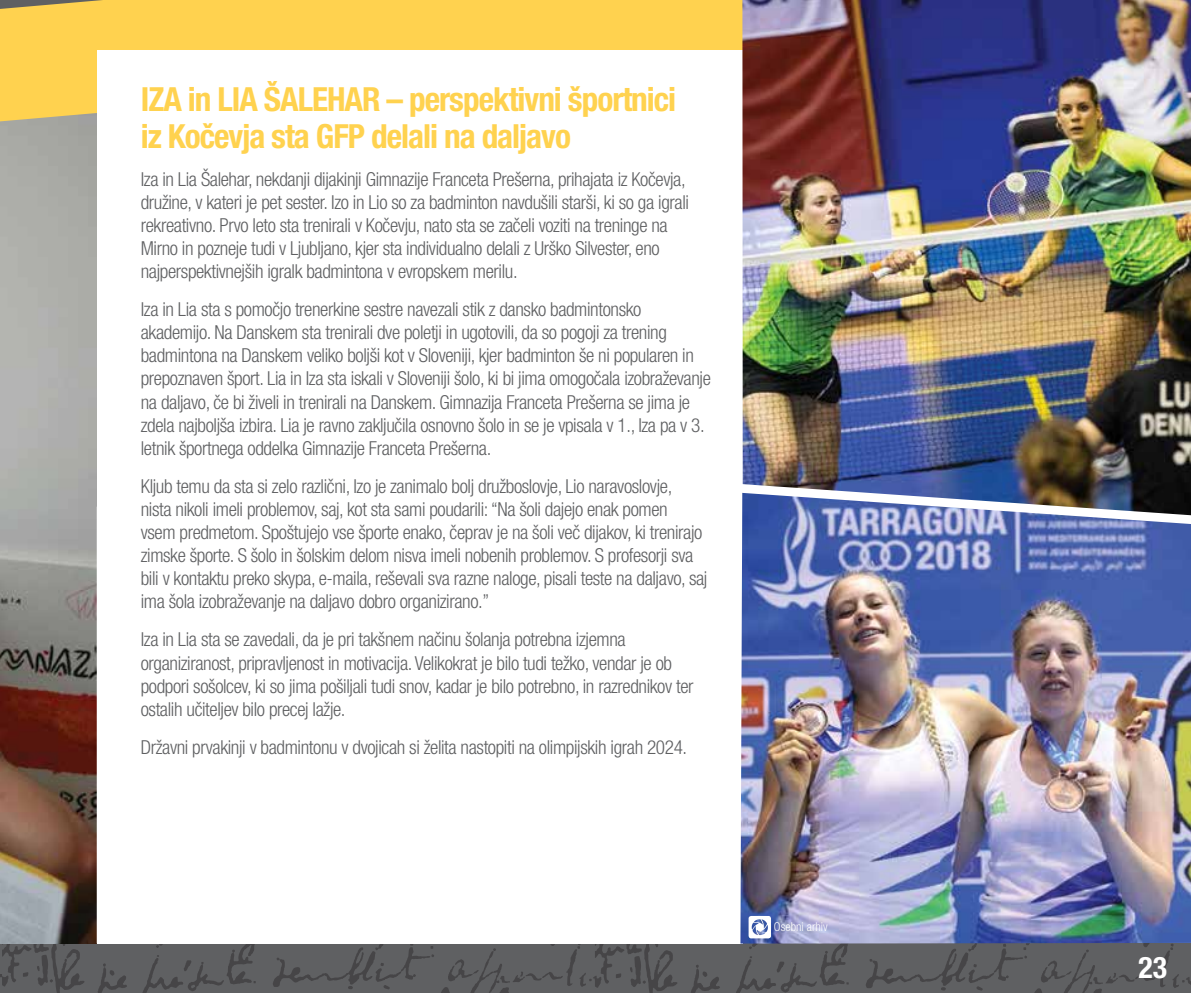
<style>
.page{position:relative;width:1191px;height:993px;background:#fff}
.page>*{position:absolute;margin:0;border:0;box-sizing:border-box;transform-origin:0 0}
.t1{font:700 condensed 33.25px/36.8px "Helvetica Neue LT Pro";letter-spacing:-.03em;color:#ffd24f}
.t2{font:700 condensed 29.75px "Helvetica Neue LT Pro";color:#fff}
.t3{font:300 condensed 19.25px/23.1px "Helvetica Neue LT Pro";letter-spacing:-.02em;color:#5f6062}
.t4{font:300 condensed 12.25px "Helvetica Neue LT Pro";color:#fff}
</style>
<div class="page">
<div style="left:0;top:943px;width:1191px;height:49px;background:#5f6062"></div>
<svg style="left:865px;top:943px;width:326px;height:49px"></svg>
<svg style="left:140px;top:943px;width:124px;height:49px"></svg>
<svg style="left:0;top:943px;width:127px;height:49px"></svg>
<img style="left:0;top:121px;width:97px;height:822px">
<div style="left:0;top:0;width:742px;height:121px;background:#ffd24f"></div>
<div style="left:97px;top:50px;width:645px;height:893px;background:#fff"></div>
<img style="left:742px;top:0;width:449px;height:478px">
<img style="left:740px;top:532px;width:451px;height:411px">
<img style="left:742px;top:478px;width:449px;height:54px">
<svg style="left:272px;top:915px;width:585px;height:77px"></svg>
<h1 class="t1" style="left:141px;top:81px;width:537px">IZA in LIA ŠALEHAR – perspektivni športnici iz Kočevja sta GFP delali na daljavo</h1>
<p class="t3" style="left:141px;top:167px;width:550px">Iza in Lia Šalehar, nekdanji dijakinji Gimnazije Franceta Prešerna, prihajata iz Kočevja, družine, v kateri je pet sester. Izo in Lio so za badminton navdušili starši, ki so ga igrali rekreativno. Prvo leto sta trenirali v Kočevju, nato sta se začeli voziti na treninge na Mirno in pozneje tudi v Ljubljano, kjer sta individualno delali z Urško Silvester, eno najperspektivnejših igralk badmintona v evropskem merilu.</p>
<p class="t3" style="left:141px;top:297px;width:571px">Iza in Lia sta s pomočjo trenerkine sestre navezali stik z dansko badmintonsko akademijo. Na Danskem sta trenirali dve poletji in ugotovili, da so pogoji za trening badmintona na Danskem veliko boljši kot v Sloveniji, kjer badminton še ni popularen in prepoznaven šport. Lia in Iza sta iskali v Sloveniji šolo, ki bi jima omogočala izobraževanje na daljavo, če bi živeli in trenirali na Danskem. Gimnazija Franceta Prešerna se jima je zdela najboljša izbira. Lia je ravno zaključila osnovno šolo in se je vpisala v 1., Iza pa v 3. letnik športnega oddelka Gimnazije Franceta Prešerna.</p>
<p class="t3" style="left:141px;top:474px;width:568px">Kljub temu da sta si zelo različni, Izo je zanimalo bolj družboslovje, Lio naravoslovje, nista nikoli imeli problemov, saj, kot sta sami poudarili: “Na šoli dajejo enak pomen<br>vsem predmetom. Spoštujejo vse športe enako, čeprav je na šoli več dijakov, ki trenirajo zimske športe. S šolo in šolskim delom nisva imeli nobenih problemov. S profesorji sva bili v kontaktu preko skypa, e-maila, reševali sva razne naloge, pisali teste na daljavo, saj ima šola izobraževanje na daljavo dobro organizirano.”</p>
<p class="t3" style="left:141px;top:627px;width:554px">Iza in Lia sta se zavedali, da je pri takšnem načinu šolanja potrebna izjemna organiziranost, pripravljenost in motivacija. Velikokrat je bilo tudi težko, vendar je ob podpori sošolcev, ki so jima pošiljali tudi snov, kadar je bilo potrebno, in razrednikov ter ostalih učiteljev bilo precej lažje.</p>
<p class="t3" style="left:141px;top:735px;width:548px">Državni prvakinji v badmintonu v dvojicah si želita nastopiti na olimpijskih igrah 2024.</p>
<p class="t4" style="left:774px;top:918px;width:55px">Osebni arhiv</p>
<h2 class="t2" style="left:1138px;top:949px;width:30px">23</h2>
</div>
